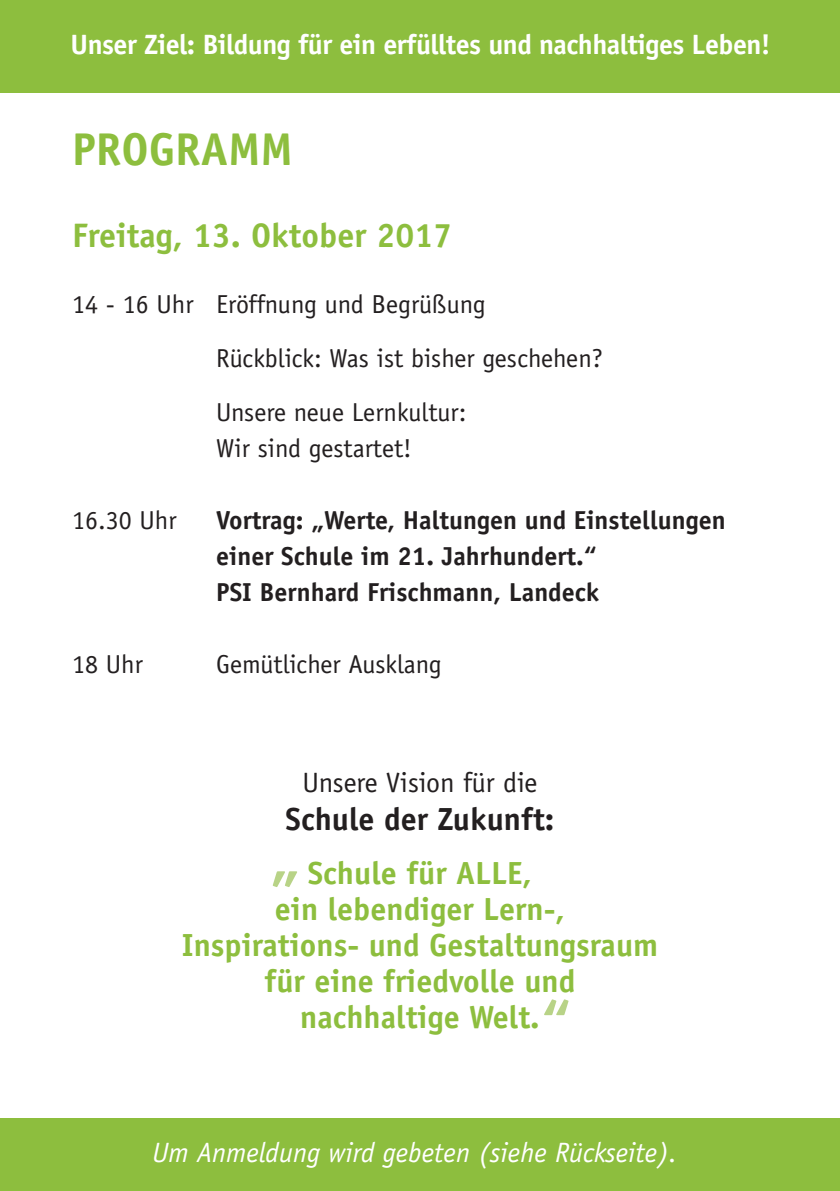
<style>
.page{position:relative;width:840px;height:1191px;background:#fff}
.page>*{position:absolute;margin:0;border:0;box-sizing:border-box;transform-origin:0 0}
.t1{font:700 60px "Officina Sans Std";color:#b8d387}
.t2{font:700 46px "Officina Sans Std";color:#8dbe3e}
.t3{font:700 34px "Officina Sans Std";color:#8dbe3e}
.t4{font:700 32px/36px "Officina Sans Std";color:#8dbe3e;text-align:center}
.t5{font:700 32px "Officina Sans Std";color:#231f20}
.t6{font:700 28px "Officina Sans Std";letter-spacing:-.02em;color:#fff}
.t7{font:italic 28px "Officina Sans Std";color:#fff}
.t8{font:28px "Officina Sans Std";color:#231f20}
.t9{font:26px/54px "Officina Sans Std";color:#231f20}
.t10{font:700 26px/36px "Officina Sans Std";color:#231f20}
</style>
<div class="page">
<div style="left:0;top:1119px;width:839px;height:72px;background:#8dbe3e"></div>
<div style="left:0;top:0;width:839px;height:92px;background:#8dbe3e"></div>
<p class="t6" style="left:71px;top:27px;width:701px">Unser Ziel: Bildung für ein erfülltes und nachhaltiges Leben!</p>
<h2 class="t2" style="left:72px;top:121px;width:222px">PROGRAMM</h2>
<h3 class="t3" style="left:72px;top:214px;width:381px">Freitag, 13. Oktober 2017</h3>
<p class="t9" style="left:216px;top:277px;width:388px;text-indent:-144px">14 - 16 Uhr Eröffnung und Begrüßung<br>Rückblick: Was ist bisher geschehen?<br>Unsere neue Lernkultur:</p>
<p class="t9" style="left:216px;top:421px;width:197px">Wir sind gestartet!</p>
<p class="t9" style="left:72px;top:493px;width:106px">16.30 Uhr</p>
<p class="t10" style="left:216px;top:502px;width:510px">Vortrag: „Werte, Haltungen und Einstellungen einer Schule im 21. Jahrhundert.“<br>PSI Bernhard Frischmann, Landeck</p>
<p class="t9" style="left:72px;top:637px;width:72px">18 Uhr</p>
<p class="t9" style="left:216px;top:637px;width:227px">Gemütlicher Ausklang</p>
<p class="t8" style="left:302px;top:766px;width:236px">Unsere Vision für die</p>
<p class="t5" style="left:285px;top:799px;width:270px">Schule der Zukunft:</p>
<p class="t4" style="left:182px;top:854px;width:477px">Schule für ALLE,<br>ein lebendiger Lern-,<br>Inspirations- und Gestaltungsraum für eine friedvolle und nachhaltige Welt.</p>
<h1 class="t1" style="left:269px;top:821px;width:31px">„</h1>
<h1 class="t1" style="left:541px;top:984px;width:31px">“</h1>
<p class="t7" style="left:152px;top:1135px;width:526px">Um Anmeldung wird gebeten (siehe Rückseite).</p>
</div>
